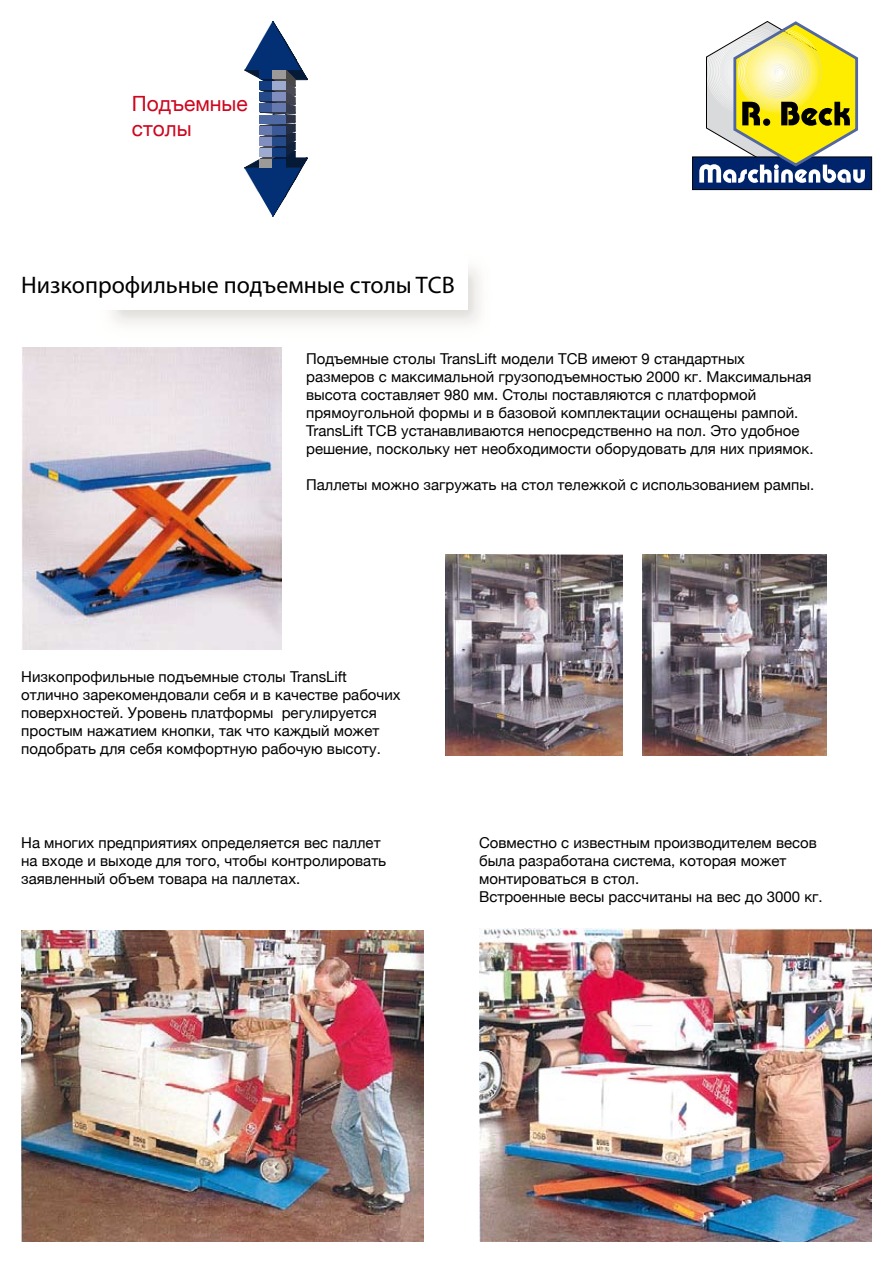
<style>
.page{position:relative;width:893px;height:1263px;background:#fff}
.page>*{position:absolute;margin:0;border:0;box-sizing:border-box;transform-origin:0 0}
.t1{font:24px "Myriad Pro";color:#000}
.t2{font:21px/25.2px "Helvetica Neue";color:#cd071e}
.t3{font:15px/18px "Helvetica Neue";color:#000}
</style>
<div class="page">
<svg style="left:244px;top:21px;width:64px;height:196px"></svg>
<div style="left:260px;top:160px;width:13px;height:8px;background:#9c9999"></div>
<div style="left:260px;top:70px;width:13px;height:8px;background:#033075"></div>
<div style="left:260px;top:148px;width:13px;height:9px;background:#9eabd1"></div>
<div style="left:260px;top:81px;width:13px;height:9px;background:#123d80"></div>
<div style="left:272px;top:160px;width:14px;height:8px;background:#033075"></div>
<div style="left:260px;top:137px;width:13px;height:9px;background:#808fbf"></div>
<div style="left:260px;top:92px;width:13px;height:9px;background:#244a8a"></div>
<div style="left:272px;top:70px;width:14px;height:8px;background:#9c9999"></div>
<div style="left:260px;top:126px;width:13px;height:9px;background:#667ab0"></div>
<div style="left:260px;top:103px;width:13px;height:9px;background:#3b5996"></div>
<div style="left:260px;top:115px;width:13px;height:8px;background:#4f69a3"></div>
<div style="left:272px;top:148px;width:14px;height:9px;background:#123d80"></div>
<div style="left:272px;top:81px;width:14px;height:9px;background:#9eabd1"></div>
<div style="left:272px;top:137px;width:14px;height:9px;background:#244a8a"></div>
<div style="left:272px;top:92px;width:14px;height:9px;background:#808fbf"></div>
<div style="left:272px;top:126px;width:14px;height:9px;background:#3b5996"></div>
<div style="left:272px;top:103px;width:14px;height:9px;background:#667ab0"></div>
<div style="left:272px;top:115px;width:14px;height:8px;background:#4f69a3"></div>
<div style="left:692px;top:157px;width:180px;height:33px;background:#00246b;border:1px solid #000"></div>
<svg style="left:699px;top:21px;width:166px;height:162px"></svg>
<img style="left:21px;top:347px;width:260px;height:302px">
<img style="left:445px;top:555px;width:177px;height:201px">
<img style="left:642px;top:555px;width:185px;height:201px">
<img style="left:21px;top:931px;width:402px;height:311px">
<img style="left:479px;top:928px;width:393px;height:314px">
<h2 class="t2" style="left:132px;top:90px;width:117px">Подъемные столы</h2>
<h1 class="t1" style="left:21px;top:270px;width:435px">Низкопрофильные подъемные столы TСB</h1>
<p class="t3" style="left:306px;top:350px;width:509px">Подъемные столы TransLift модели TCB имеют 9 стандартных размеров с максимальной грузоподъемностью 2000 кг. Максимальная высота составляет 980 мм. Столы поставляются с платформой прямоугольной формы и в базовой комплектации оснащены рампой.<br>TransLift TCB устанавливаются непосредственно на пол. Это удобное решение, поскольку нет необходимости оборудовать для них приямок.</p>
<p class="t3" style="left:306px;top:476px;width:510px">Паллеты можно загружать на стол тележкой с использованием рампы.</p>
<p class="t3" style="left:21px;top:667px;width:381px">Низкопрофильные подъемные столы TransLift отлично зарекомендовали себя и в качестве рабочих поверхностей. Уровень платформы регулируется простым нажатием кнопки, так что каждый может подобрать для себя комфортную рабочую высоту.</p>
<p class="t3" style="left:21px;top:833px;width:367px">На многих предприятиях определяется вес паллет на входе и выходе для того, чтобы контролировать заявленный объем товара на паллетах.</p>
<p class="t3" style="left:479px;top:833px;width:345px">Совместно с известным производителем весов была разработана система, которая может монтироваться в стол.<br>Встроенные весы рассчитаны на вес до 3000 кг.</p>
</div>
